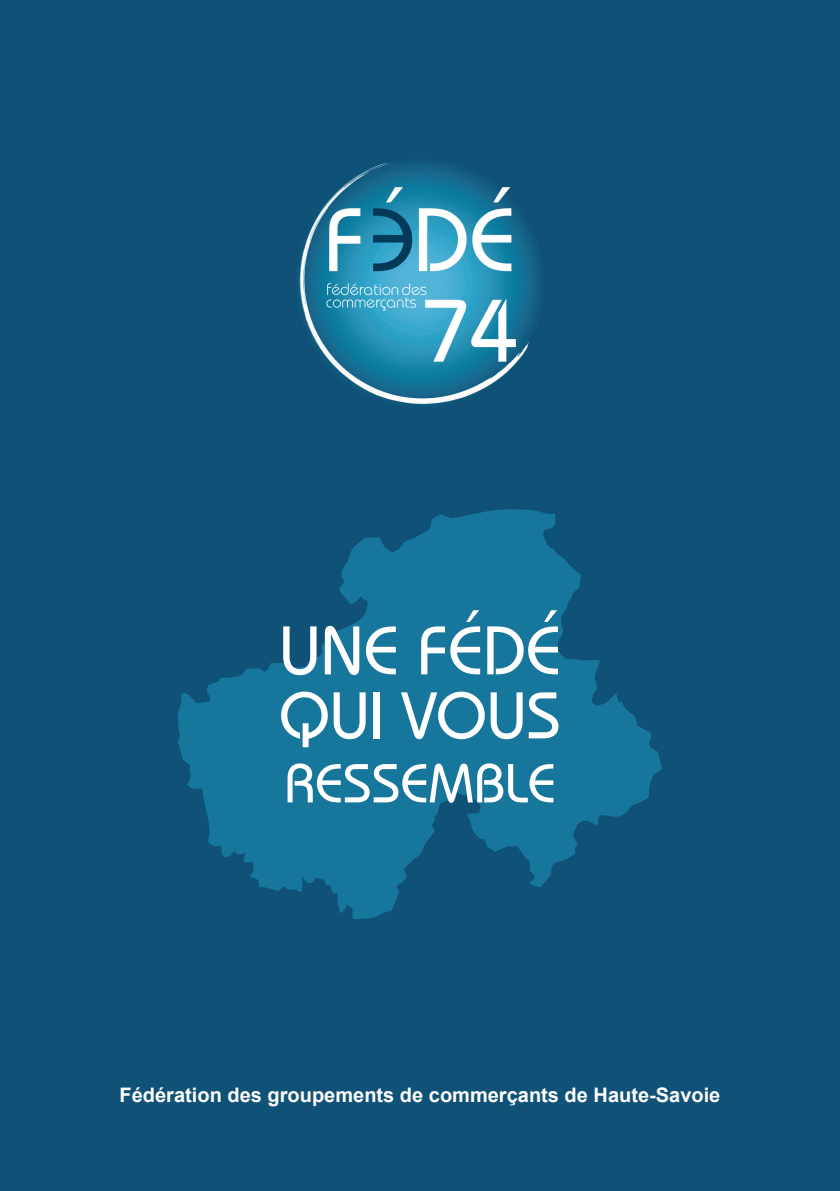
<style>
.page{position:relative;width:840px;height:1191px;background:#fff}
.page>*{position:absolute;margin:0;border:0;box-sizing:border-box;transform-origin:0 0}
.t1{font:500 68.6px "Bauhaus IT Cby BT";color:#fff}
.t2{font:500 65.8px "Bauhaus IT Cby BT";color:#fff}
.t3{font:500 54.8px "Bauhaus IT Cby BT";color:#fff}
.t4{font:700 20px "Arial";color:#fff}
</style>
<div class="page">
<div style="left:0;top:0;width:839px;height:1191px;background:#0f5177"></div>
<svg style="left:178px;top:509px;width:483px;height:410px;fill:#16769b"></svg>
<img style="left:299px;top:163px;width:240px;height:241px">
<h1 class="t1" style="left:279px;top:608px;width:283px">UNE FÉDÉ</h1>
<h2 class="t2" style="left:279px;top:675px;width:283px">QUI VOUS</h2>
<h3 class="t3" style="left:284px;top:749px;width:272px">RESSEMBLE</h3>
<p class="t4" style="left:119px;top:1081px;width:602px">Fédération des groupements de commerçants de Haute-Savoie</p>
</div>
